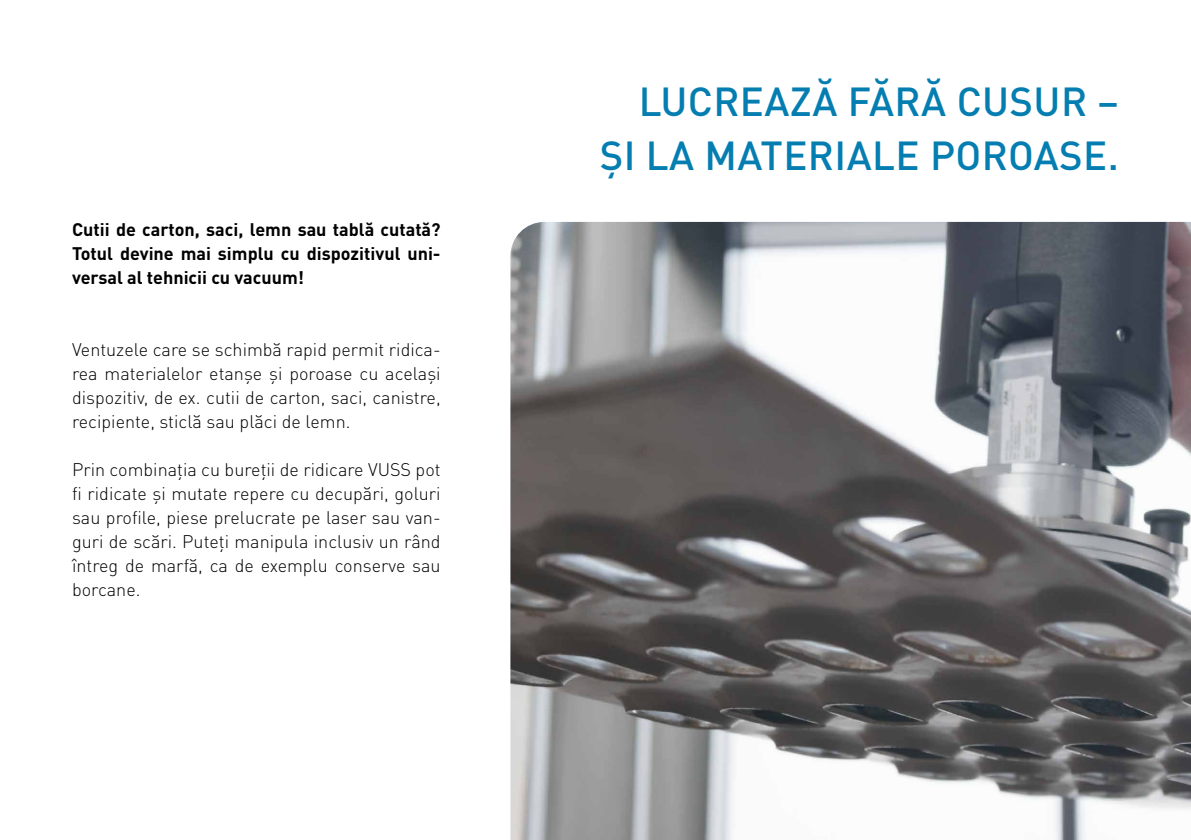
<style>
.page{position:relative;width:1191px;height:840px;background:#fff}
.page>*{position:absolute;margin:0;border:0;box-sizing:border-box;transform-origin:0 0}
.t1{font:500 40px/53.8px "DIN Pro";letter-spacing:.01em;color:#047db1;text-align:right}
.t2{font:300 18px/24px "DIN Pro";color:#000;text-align:justify}
.t3{font:700 18px/24px "DIN Pro";color:#000;text-align:justify}
</style>
<div class="page">
<img style="left:510px;top:222px;width:681px;height:617px">
<p class="t3" style="left:72px;top:215px;width:370px">Cutii de carton, saci, lemn sau tablă cutată?<br>Totul devine mai simplu cu dispozitivul uni&shy;versal al tehnicii cu vacuum!</p>
<p class="t2" style="left:72px;top:335px;width:370px">Ventuzele care se schimbă rapid permit ridica&shy;rea materialelor etanșe și poroase cu același dispozitiv, de ex. cutii de carton, saci, canistre, recipiente, sticlă sau plăci de lemn.</p>
<p class="t2" style="left:72px;top:455px;width:370px">Prin combinația cu bureții de ridicare VUSS pot fi ridicate și mutate repere cu decupări, goluri sau profile, piese prelucrate pe laser sau van&shy;guri de scări. Puteți manipula inclusiv un rând întreg de marfă, ca de exemplu conserve sau borcane.</p>
<h1 class="t1" style="left:599px;top:70px;width:521px">LUCREAZĂ FĂRĂ CUSUR –<br>ȘI LA MATERIALE POROASE.</h1>
</div>
